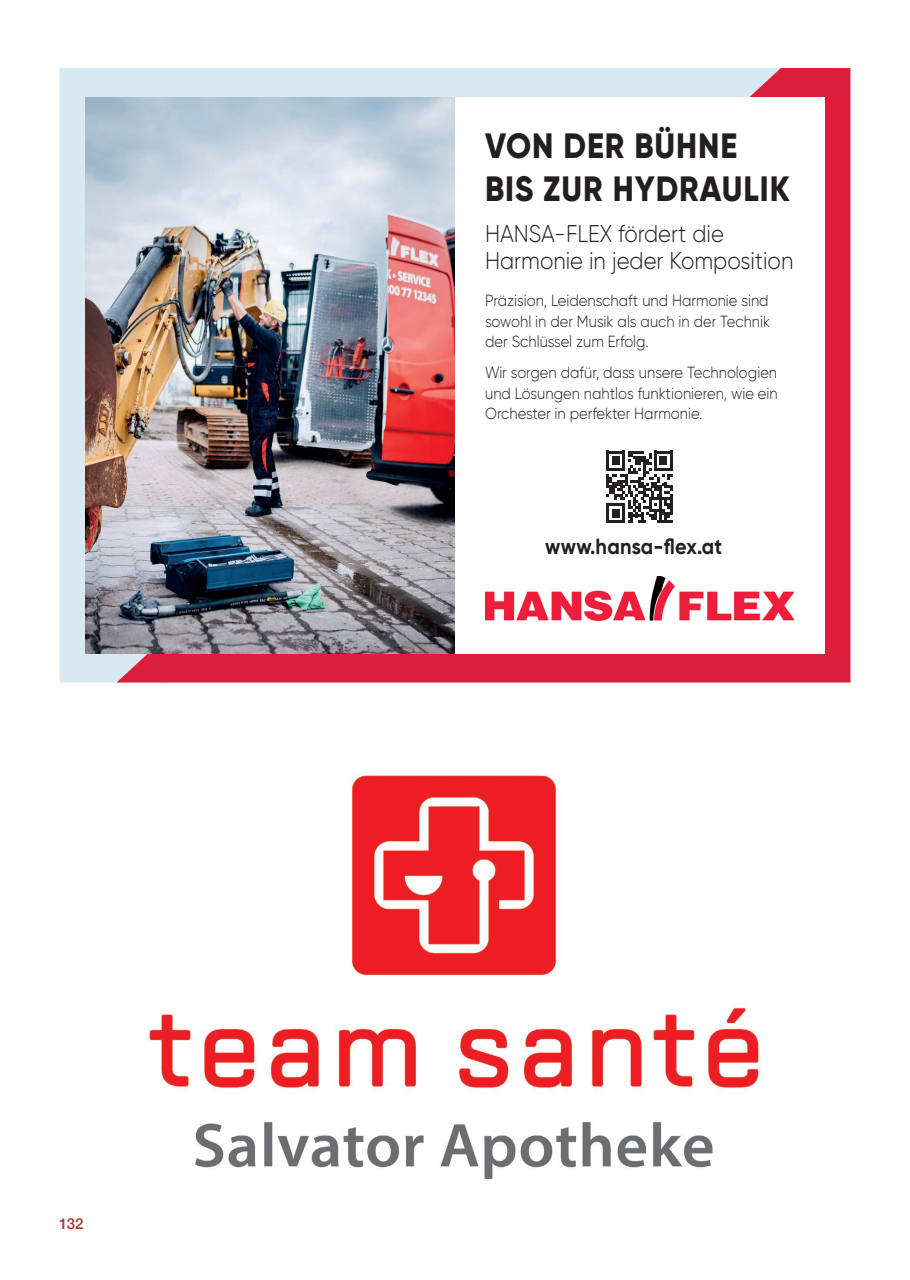
<style>
.page{position:relative;width:910px;height:1280px;background:#fff}
.page>*{position:absolute;margin:0;border:0;box-sizing:border-box;transform-origin:0 0}
.t1{font:800 35.1px/42.2px "Gilroy";letter-spacing:.03em;color:#231f20;scale:.91 1}
.t2{font:300 24.15px/27.9px "Gilroy";color:#231f20;scale:.91 1}
.t3{font:700 21.9px "Gilroy";letter-spacing:.01em;color:#231f20;scale:.91 1}
.t4{font:300 16.05px/20.5px "Gilroy";color:#231f20;text-align:justify;scale:.91 1}
.t5{font:500 15px "Helvetica Neue";color:#a03830}
</style>
<div class="page">
<div style="left:60px;top:68px;width:57px;height:614px;background:#d8e9f1"></div>
<svg style="left:117px;top:68px;width:733px;height:614px;background:#da6479"></svg>
<div style="left:86px;top:97px;width:738px;height:556px;background:#fff"></div>
<img style="left:86px;top:97px;width:369px;height:556px">
<img style="left:485px;top:576px;width:309px;height:44px">
<svg style="left:607px;top:451px;width:65px;height:72px"></svg>
<img style="left:148px;top:775px;width:614px;height:405px">
<p class="t5" style="left:59px;top:1212px;width:26px">132</p>
<h1 class="t1" style="left:485px;top:125px;width:336px">VON DER BÜHNE<br>BIS ZUR HYDRAULIK</h1>
<h2 class="t2" style="left:485px;top:219px;width:340px">HANSA-FLEX fördert die<br>Harmonie in jeder Komposition</h2>
<p class="t4" style="left:485px;top:290px;width:315px">Präzision, Leidenschaft und Harmonie sind sowohl in der Musik als auch in der Technik der Schlüssel zum Erfolg.</p>
<p class="t4" style="left:485px;top:362px;width:323px">Wir sorgen dafür, dass unsere Technologien und Lösungen nahtlos funktionieren, wie ein Orchester in perfekter Harmonie.</p>
<h3 class="t3" style="left:545px;top:532px;width:196px">www.hansa-flex.at</h3>
</div>
